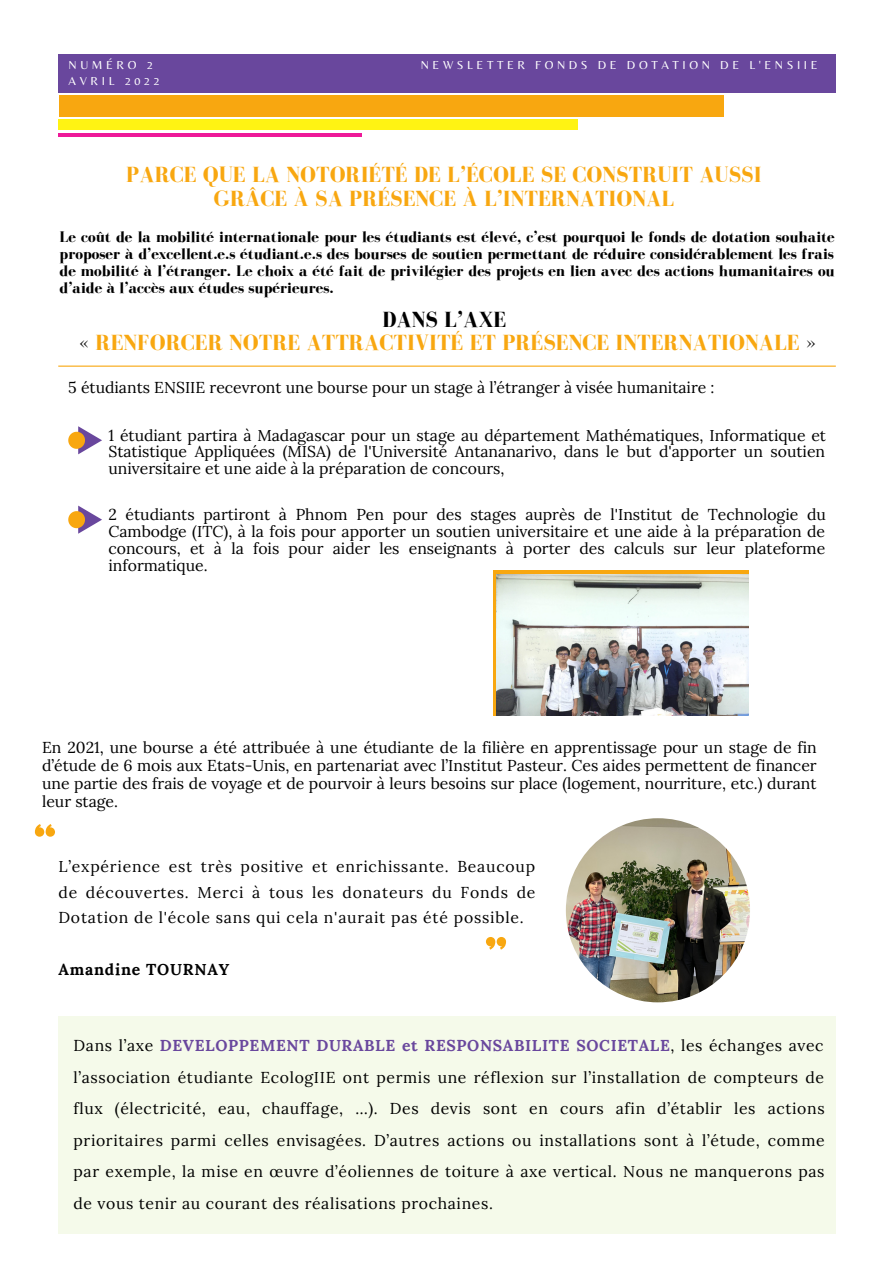
<style>
.page{position:relative;width:894px;height:1264px;background:#fff}
.page>*{position:absolute;margin:0;border:0;box-sizing:border-box;transform-origin:0 0}
.t1{font:59.7px "Sunborn Sans One";color:#f8a710}
.t2{font:700 22.5px "Bodoni FLF";color:#f8a710}
.t3{font:700 22.5px "Bodoni FLF";color:#000}
.t4{font:15.75px/17px "Lora";color:#000;text-align:justify}
.t5{font:700 15.75px/17px "Bodoni FLF";color:#000;text-align:justify}
.t6{font:700 15.75px "Lora";letter-spacing:.05em;color:#000}
.t7{font:12px "Belleza";letter-spacing:.3em;color:#fff}
.s1{color:#000}
.s2{font-weight:700;color:#69479d}
</style>
<div class="page">
<div style="left:59px;top:54px;width:776px;height:38px;background:#69479d"></div>
<div style="left:59px;top:95px;width:664px;height:22px;background:#f8a710"></div>
<div style="left:59px;top:120px;width:519px;height:10px;background:#fff313"></div>
<hr style="left:59px;top:133px;width:302px;height:3px;background:#ee1999">
<svg style="left:68px;top:426px;width:34px;height:28px"></svg>
<svg style="left:68px;top:505px;width:34px;height:28px"></svg>
<hr style="left:58px;top:365px;width:777px;height:2px;background:#f8a710">
<div style="left:59px;top:1016px;width:776px;height:217px;background:#f5faea"></div>
<div style="left:492px;top:569px;width:256px;height:146px;background:#f8a710"></div>
<img style="left:496px;top:574px;width:252px;height:141px">
<img style="left:565px;top:818px;width:184px;height:184px;border-radius:50%">
<p class="t7" style="left:69px;top:58px;width:86px">NUMÉRO 2</p>
<p class="t7" style="left:420px;top:58px;width:398px">NEWSLETTER FONDS DE DOTATION DE L'ENSIIE</p>
<p class="t7" style="left:69px;top:74px;width:92px">AVRIL 2022</p>
<p class="t2" style="left:126px;top:163px;width:636px">PARCE QUE LA NOTORIÉTÉ DE L’ÉCOLE SE CONSTRUIT AUSSI</p>
<p class="t2" style="left:214px;top:186px;width:462px">GRÂCE À SA PRÉSENCE À L’INTERNATIONAL</p>
<p class="t5" style="left:60px;top:228px;width:776px">Le coût de la mobilité internationale pour les étudiants est élevé, c’est pourquoi le fonds de dotation souhaite proposer à d’excellent.e.s étudiant.e.s des bourses de soutien permettant de réduire considérablement les frais de mobilité à l’étranger. Le choix a été fait de privilégier des projets en lien avec des actions humanitaires ou d’aide à l’accès aux études supérieures.</p>
<p class="t3" style="left:382px;top:307px;width:125px">DANS L’AXE</p>
<p class="t2" style="left:80px;top:331px;width:737px"><span class="s1">«</span> RENFORCER NOTRE ATTRACTIVITÉ ET PRÉSENCE INTERNATIONALE <span class="s1">»</span></p>
<p class="t4" style="left:68px;top:379px;width:647px">5 étudiants ENSIIE recevront une bourse pour un stage à l’étranger à visée humanitaire :</p>
<p class="t4" style="left:108px;top:426px;width:719px">1 étudiant partira à Madagascar pour un stage au département Mathématiques, Informatique et Statistique Appliquées (MISA) de l'Université Antananarivo, dans le but d'apporter un soutien universitaire et une aide à la préparation de concours,</p>
<p class="t4" style="left:108px;top:505px;width:718px">2 étudiants partiront à Phnom Pen pour des stages auprès de l'Institut de Technologie du Cambodge (ITC), à la fois pour apporter un soutien universitaire et une aide à la préparation de concours, et à la fois pour aider les enseignants à porter des calculs sur leur plateforme informatique.</p>
<p class="t4" style="left:42px;top:737px;width:776px;line-height:18px">En 2021, une bourse a été attribuée à une étudiante de la filière en apprentissage pour un stage de fin d’étude de 6 mois aux Etats-Unis, en partenariat avec l’Institut Pasteur. Ces aides permettent de financer une partie des frais de voyage et de pourvoir à leurs besoins sur place (logement, nourriture, etc.) durant leur stage.</p>
<p class="t1" style="left:57px;top:852px;width:25px;rotate:-180deg">"</p>
<p class="t4" style="left:58px;top:853px;width:478px;line-height:26px">L’expérience est très positive et enrichissante. Beaucoup de découvertes. Merci à tous les donateurs du Fonds de Dotation de l'école sans qui cela n'aurait pas été possible.</p>
<p class="t6" style="left:58px;top:959px;width:172px">Amandine TOURNAY</p>
<p class="t1" style="left:484px;top:921px;width:25px">"</p>
<p class="t4" style="left:73px;top:1029px;width:752px;line-height:31.5px">Dans l’axe <span class="s2">DEVELOPPEMENT DURABLE et RESPONSABILITE SOCIETALE</span>, les échanges avec l’association étudiante EcologIIE ont permis une réflexion sur l’installation de compteurs de flux (électricité, eau, chauffage, …). Des devis sont en cours afin d’établir les actions prioritaires parmi celles envisagées. D’autres actions ou installations sont à l’étude, comme par exemple, la mise en œuvre d’éoliennes de toiture à axe vertical. Nous ne manquerons pas de vous tenir au courant des réalisations prochaines.</p>
</div>
